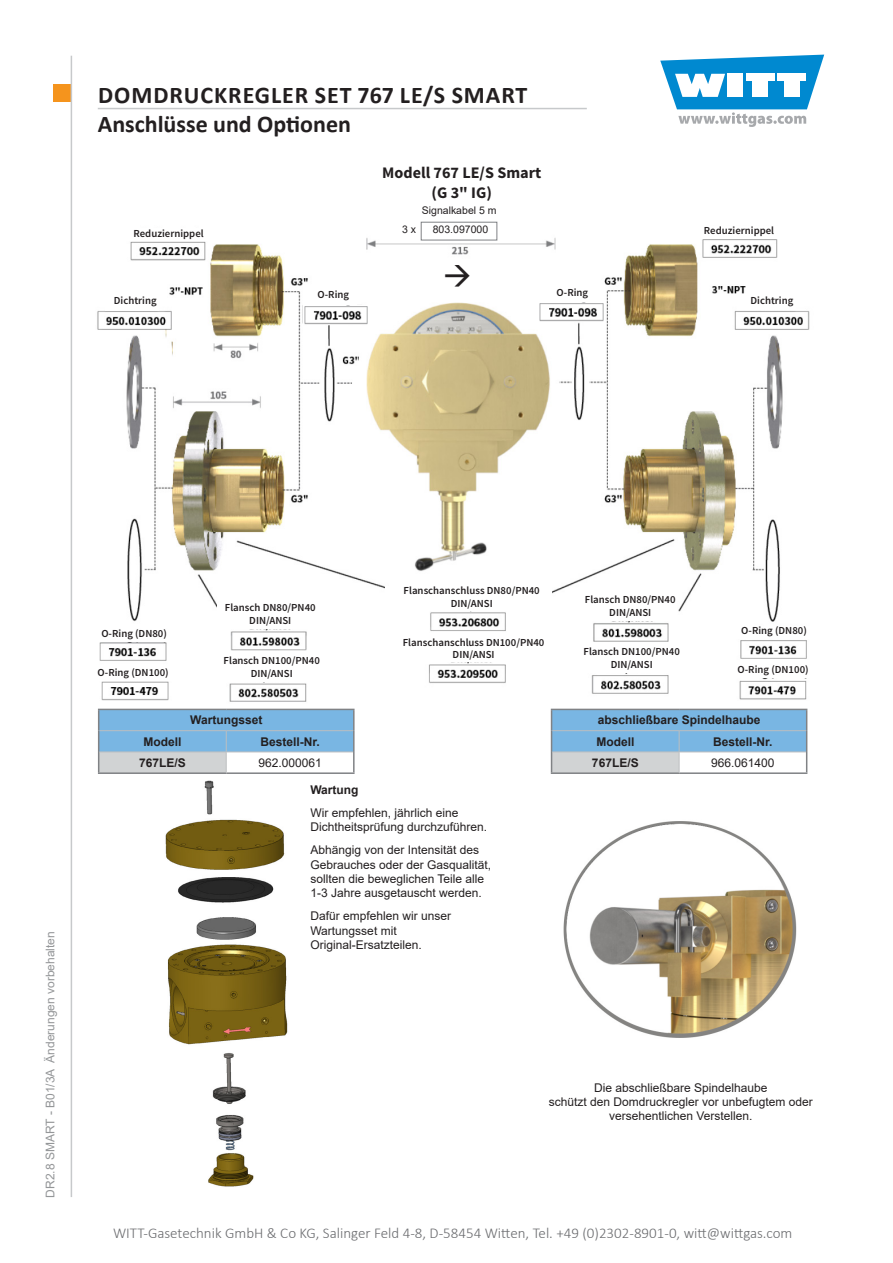
<style>
.page{position:relative;width:893px;height:1263px;background:#fff}
.page>*{position:absolute;margin:0;border:0;box-sizing:border-box;transform-origin:0 0}
.t1{font:700 24px "Calibri";letter-spacing:.025em;color:#231f20}
.t2{font:700 24px "Calibri";color:#231f20}
.t3{font:700 16.05px/19.4px "Source Sans Pro";color:#231f20;text-align:center}
.t4{font:300 15px "Calibri";color:#6b6c6f}
.Grundtext{font:12px/14.4px "Arial";color:#231f20}
.Grundtext-2{font:700 12px "Arial";color:#231f20}
.t5{font:12px "Arial";color:#949698}
.t6{font:600 10.8px/12.9px "Source Sans Pro";color:#231f20;text-align:center}
.t7{font:10.5px "Arial";color:#231f20}
</style>
<div class="page">
<div style="left:53px;top:85px;width:17px;height:17px;background:#f5941d"></div>
<svg style="left:660px;top:55px;width:164px;height:72px"></svg>
<hr style="left:71px;top:56px;width:1px;height:1141px;background:#c7c9cb">
<hr style="left:98px;top:108px;width:489px;height:1px;background:#c7c9cb">
<img style="left:165px;top:780px;width:123px;height:407px">
<img style="left:97px;top:222px;width:713px;height:480px">
<img style="left:538px;top:303px;width:67px;height:19px">
<img style="left:303px;top:306px;width:66px;height:18px">
<div style="left:692px;top:226px;width:88px;height:12px;background:#fff"></div>
<div style="left:742px;top:296px;width:53px;height:14px;background:#fff"></div>
<div style="left:88px;top:629px;width:86px;height:13px;background:#fff"></div>
<div style="left:105px;top:296px;width:54px;height:14px;background:#fff"></div>
<div style="left:121px;top:229px;width:88px;height:12px;background:#fff"></div>
<div style="left:542px;top:288px;width:54px;height:14px;background:#fff"></div>
<div style="left:303px;top:290px;width:54px;height:14px;background:#fff"></div>
<div style="left:728px;top:626px;width:86px;height:13px;background:#fff"></div>
<div style="left:87px;top:668px;width:86px;height:13px;background:#fff"></div>
<div style="left:727px;top:665px;width:86px;height:13px;background:#fff"></div>
<div style="left:577px;top:595px;width:99px;height:26px;background:#fff"></div>
<div style="left:575px;top:647px;width:106px;height:26px;background:#fff"></div>
<div style="left:217px;top:603px;width:99px;height:26px;background:#fff"></div>
<div style="left:216px;top:656px;width:105px;height:25px;background:#fff"></div>
<div style="left:385px;top:586px;width:167px;height:25px;background:#fff"></div>
<div style="left:387px;top:637px;width:167px;height:25px;background:#fff"></div>
<hr style="left:226px;top:709px;width:129px;height:1px;background:#808285">
<hr style="left:353px;top:710px;width:2px;height:21px;background:#808285">
<hr style="left:353px;top:731px;width:2px;height:21px;background:#808285">
<hr style="left:353px;top:752px;width:2px;height:20px;background:#808285">
<hr style="left:98px;top:772px;width:128px;height:2px;background:#808285">
<hr style="left:226px;top:772px;width:129px;height:2px;background:#808285">
<svg style="left:98px;top:709px;width:256px;height:63px"></svg>
<hr style="left:551px;top:772px;width:128px;height:2px;background:#808285">
<hr style="left:679px;top:772px;width:128px;height:2px;background:#808285">
<svg style="left:551px;top:709px;width:256px;height:63px;background:#9dc3e0"></svg>
<img style="left:563px;top:821px;width:234px;height:217px">
<div style="left:421px;top:222px;width:76px;height:18px;background:#fff"></div>
<div style="left:421px;top:222px;width:76px;height:18px;border:1px solid #808285"></div>
<div style="left:398px;top:222px;width:22px;height:18px;background:#fff"></div>
<div style="left:420px;top:259px;width:75px;height:29px;background:#fff"></div>
<h1 class="t1" style="left:98px;top:78px;width:431px">DOMDRUCKREGLER SET 767 LE/S SMART</h1>
<p class="t2" style="left:98px;top:107px;width:255px">Anschlüsse und Optionen</p>
<p class="t6" style="left:134px;top:227px;width:72px">Reduziernippel</p>
<p class="t3" style="left:382px;top:164px;width:161px">Modell 767 LE/S Smart (G 3" IG)</p>
<p class="t7" style="left:422px;top:203px;width:76px">Signalkabel 5 m</p>
<p class="t7" style="left:402px;top:222px;width:16px">3 x</p>
<p class="t7" style="left:433px;top:222px;width:57px">803.097000</p>
<p class="t6" style="left:114px;top:294px;width:44px">Dichtring</p>
<p class="t6" style="left:318px;top:288px;width:33px">O-Ring</p>
<p class="t6" style="left:557px;top:286px;width:33px">O-Ring</p>
<p class="t6" style="left:704px;top:225px;width:72px">Reduziernippel</p>
<p class="t6" style="left:751px;top:294px;width:44px">Dichtring</p>
<p class="t5" style="left:42px;top:1197px;width:268px;rotate:-90deg">DR2.8 SMART - B01/3A Änderungen vorbehalten</p>
<p class="t6" style="left:404px;top:585px;width:138px">Flanschanschluss DN80/PN40<br>DIN/ANSI</p>
<p class="t6" style="left:403px;top:636px;width:143px">Flanschanschluss DN100/PN40<br>DIN/ANSI</p>
<p class="t6" style="left:585px;top:593px;width:92px">Flansch DN80/PN40<br>DIN/ANSI</p>
<p class="t6" style="left:584px;top:646px;width:98px">Flansch DN100/PN40<br>DIN/ANSI</p>
<p class="t6" style="left:225px;top:602px;width:92px">Flansch DN80/PN40<br>DIN/ANSI</p>
<p class="t6" style="left:224px;top:654px;width:98px">Flansch DN100/PN40<br>DIN/ANSI</p>
<p class="t6" style="left:741px;top:625px;width:67px">O-Ring (DN80)</p>
<p class="t6" style="left:101px;top:627px;width:67px">O-Ring (DN80)</p>
<p class="t6" style="left:98px;top:667px;width:73px">O-Ring (DN100)</p>
<p class="t6" style="left:738px;top:664px;width:73px">O-Ring (DN100)</p>
<p class="Grundtext-2" style="left:190px;top:712px;width:74px">Wartungsset</p>
<p class="Grundtext-2" style="left:143px;top:733px;width:40px">Modell</p>
<p class="Grundtext-2" style="left:260px;top:733px;width:61px">Bestell-Nr.</p>
<p class="Grundtext-2" style="left:139px;top:754px;width:48px">767LE/S</p>
<p class="Grundtext" style="left:258px;top:755px;width:65px">962.000061</p>
<p class="Grundtext-2" style="left:310px;top:781px;width:50px">Wartung</p>
<p class="Grundtext" style="left:310px;top:805px;width:178px">Wir empfehlen, jährlich eine<br>Dichtheitsprüfung durchzuführen.</p>
<p class="Grundtext" style="left:310px;top:843px;width:182px">Abhängig von der Intensität des Gebrauches oder der Gasqualität, sollten die beweglichen Teile alle 1-3 Jahre ausgetauscht werden.</p>
<p class="Grundtext" style="left:310px;top:909px;width:142px">Dafür empfehlen wir unser<br>Wartungsset mit<br>Original-Ersatzteilen.</p>
<p class="Grundtext-2" style="left:598px;top:712px;width:164px">abschließbare Spindelhaube</p>
<p class="Grundtext-2" style="left:596px;top:733px;width:40px">Modell</p>
<p class="Grundtext-2" style="left:713px;top:733px;width:61px">Bestell-Nr.</p>
<p class="Grundtext-2" style="left:592px;top:754px;width:48px">767LE/S</p>
<p class="Grundtext" style="left:711px;top:755px;width:65px">966.061400</p>
<p class="Grundtext" style="left:549px;top:1080px;width:266px;text-align:center">Die abschließbare Spindelhaube<br>schützt den Domdruckregler vor unbefugtem oder versehentlichen Verstellen.</p>
<p class="t4" style="left:113px;top:1224px;width:681px">WITT-Gasetechnik GmbH &amp; Co KG, Salinger Feld 4-8, D-58454 Witten, Tel. +49 (0)2302-8901-0, witt@wittgas.com</p>
</div>
